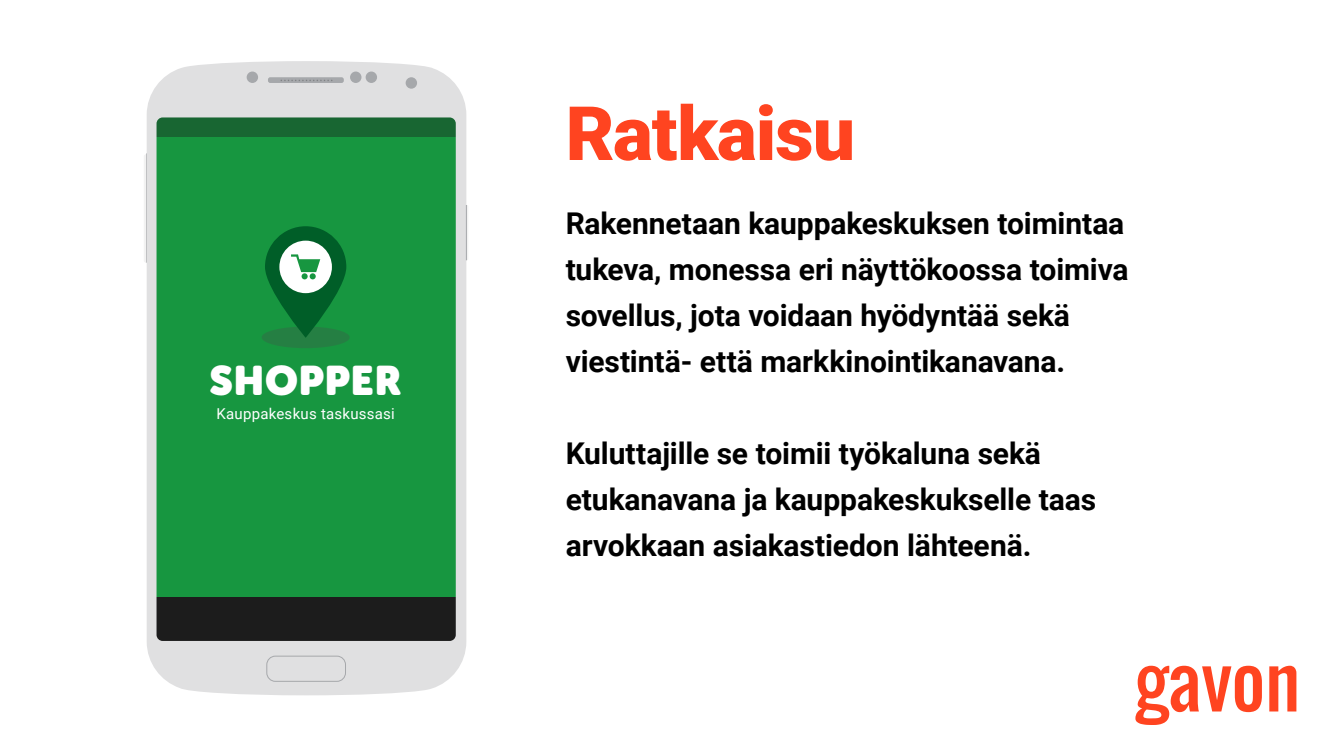
<style>
.page{position:relative;width:1328px;height:750px;background:#fff}
.page>*{position:absolute;margin:0;border:0;box-sizing:border-box;transform-origin:0 0}
.t1{font:900 75px "Roboto";letter-spacing:-.015em;color:#ff4420}
.t2{font:40.88px "Museo Sans Rounded";letter-spacing:.02em;color:#fff}
.t3{font:700 30px/46px "Roboto";letter-spacing:-.005em;color:#000}
.t4{font:15px "Roboto";letter-spacing:.015em;color:#fff}
</style>
<div class="page">
<svg style="left:1135px;top:666px;width:126px;height:59px"></svg>
<svg style="left:1269px;top:666px;width:27px;height:45px"></svg>
<svg style="left:144px;top:155px;width:2px;height:107px"></svg>
<hr style="left:146px;top:153px;width:1px;height:110px;background:#a6a8ab">
<svg style="left:147px;top:61px;width:319px;height:634px;background:#469d62"></svg>
<div style="left:247px;top:72px;width:11px;height:11px;background:#a6a8ab;border-radius:50%"></div>
<div style="left:350px;top:72px;width:11px;height:11px;background:#a6a8ab;border-radius:50%"></div>
<div style="left:366px;top:72px;width:11px;height:11px;background:#a6a8ab;border-radius:50%"></div>
<div style="left:405px;top:77px;width:12px;height:12px;background:#a6a8ab;border-radius:50%"></div>
<div style="left:268px;top:77px;width:76px;height:6px;background:#a6a8ab;border-radius:2px"></div>
<div style="left:266px;top:656px;width:80px;height:26px;border:1px solid #a6a8ab;border-radius:9px"></div>
<svg style="left:467px;top:205px;width:1px;height:55px"></svg>
<hr style="left:466px;top:205px;width:1px;height:55px;background:#a6a8ab">
<svg style="left:280px;top:80px;width:52px;height:1px"></svg>
<div style="left:262px;top:327px;width:88px;height:21px;background:#257f43;border-radius:50%"></div>
<svg style="left:265px;top:226px;width:81px;height:112px;background:#086e30"></svg>
<div style="left:279px;top:241px;width:53px;height:52px;background:#fff;border-radius:50%"></div>
<svg style="left:291px;top:254px;width:29px;height:25px"></svg>
<p class="t2" style="left:209px;top:357px;width:193px">SHOPPER</p>
<p class="t4" style="left:216px;top:403px;width:180px">Kauppakeskus taskussasi</p>
<p class="t1" style="left:565px;top:81px;width:291px">Ratkaisu</p>
<p class="t3" style="left:565px;top:199px;width:564px">Rakennetaan kauppakeskuksen toimintaa tukeva, monessa eri näyttökoossa toimiva sovellus, jota voidaan hyödyntää sekä viestintä- että markkinointikanavana.</p>
<p class="t3" style="left:565px;top:429px;width:532px">Kuluttajille se toimii työkaluna sekä etukanavana ja kauppakeskukselle taas arvokkaan asiakastiedon lähteenä.</p>
</div>
